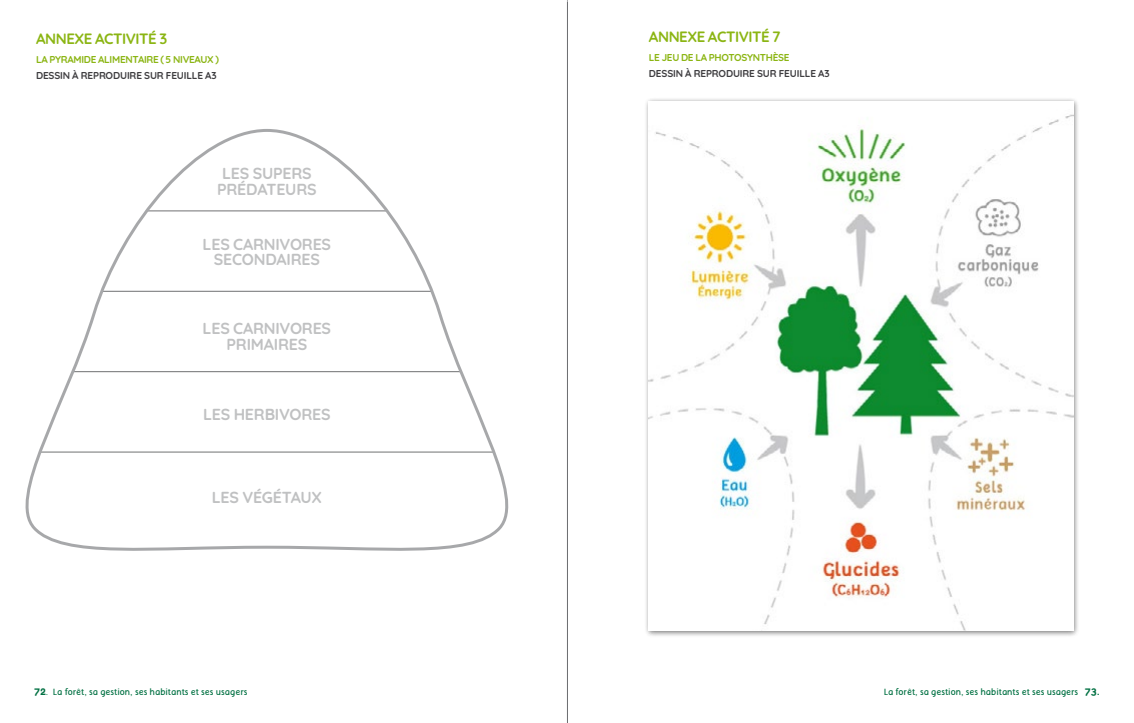
<style>
.page{position:relative;width:1134px;height:723px;background:#fff}
.page>*{position:absolute;margin:0;border:0;box-sizing:border-box;transform-origin:0 0}
.t1{font:700 16px/16.7px "Quicksand";letter-spacing:-.015em;color:#c0c1c2;text-align:center}
.t2{font:700 15px "Quicksand";letter-spacing:-.03em;color:#8bb513}
.t3{font:700 10px "Quicksand";letter-spacing:-.015em;color:#3e3d40}
.t4{font:700 10px "Quicksand";letter-spacing:-.03em;color:#8bb513}
.t5{font:9px "Tellural";color:#007042}
.s1{font-weight:700;font-size:11px}
.s2{font-weight:700;font-size:10px}
</style>
<div class="page">
<svg style="left:25px;top:129px;width:484px;height:422px"></svg>
<div style="left:645px;top:97px;width:435px;height:540px;background:#000;opacity:.55"></div>
<img style="left:649px;top:102px;width:424px;height:529px">
<hr style="left:567px;top:0;width:1px;height:723px;background:#a7a8aa">
<h2 class="t2" style="left:36px;top:27px;width:133px">ANNEXE ACTIVITÉ 3</h2>
<p class="t4" style="left:36px;top:52px;width:184px">LA PYRAMIDE ALIMENTAIRE ( 5 NIVEAUX )</p>
<p class="t3" style="left:36px;top:68px;width:182px">DESSIN À REPRODUIRE SUR FEUILLE A3</p>
<h1 class="t1" style="left:217px;top:163px;width:101px">LES SUPERS<br>PRÉDATEURS</h1>
<h1 class="t1" style="left:203px;top:235px;width:130px;line-height:15.2px">LES CARNIVORES<br>SECONDAIRES</h1>
<h1 class="t1" style="left:203px;top:318px;width:130px">LES CARNIVORES<br>PRIMAIRES</h1>
<h1 class="t1" style="left:203px;top:404px;width:129px">LES HERBIVORES</h1>
<h1 class="t1" style="left:212px;top:487px;width:112px">LES VÉGÉTAUX</h1>
<h2 class="t2" style="left:649px;top:26px;width:133px">ANNEXE ACTIVITÉ 7</h2>
<p class="t4" style="left:649px;top:50px;width:142px">LE JEU DE LA PHOTOSYNTHÈSE</p>
<p class="t3" style="left:649px;top:66px;width:182px">DESSIN À REPRODUIRE SUR FEUILLE A3</p>
<p class="t5" style="left:34px;top:686px;width:215px"><span class="s1">72</span>. La forêt, sa gestion, ses habitants et ses usagers</p>
<p class="t5" style="left:884px;top:686px;width:218px">La forêt, sa gestion, ses habitants et ses usagers <span class="s1">73</span><span class="s2">.</span></p>
</div>
